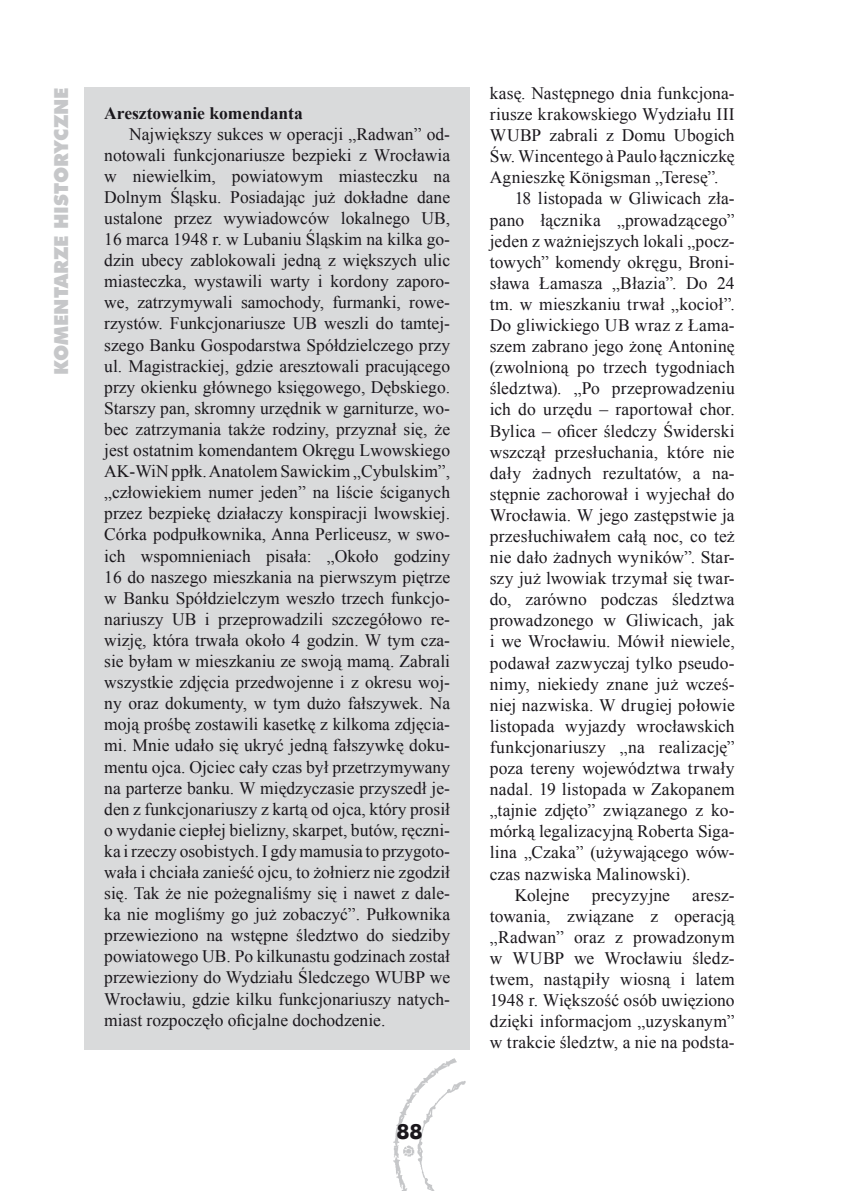
<style>
.page{position:relative;width:844px;height:1191px;background:#fff}
.page>*{position:absolute;margin:0;border:0;box-sizing:border-box;transform-origin:0 0}
.t1{font:700 21px "Futura EU";color:#1a171c}
.t2{font:19.25px "Futura X Blk EU";color:#c6c7c9}
.t3{font:17.5px/21px "Times New Roman";letter-spacing:.005em;color:#1a171c;text-align:justify}
.t4{font:700 17.5px "Times New Roman";color:#1a171c}
</style>
<div class="page">
<img style="left:393px;top:1058px;width:72px;height:133px">
<div style="left:84px;top:87px;width:386px;height:962px;background:#d9dadb"></div>
<p class="t2" style="left:49px;top:375px;width:287px;rotate:-90deg">komentarze historyczne</p>
<p class="t3" style="left:489px;top:82px;width:246px">kasę. Następnego dnia funkcjona-</p>
<p class="t4" style="left:104px;top:101px;width:200px">Aresztowanie komendanta</p>
<p class="t3" style="left:104px;top:123px;width:347px;text-indent:25px">Największy sukces w operacji „Radwan” od&shy;notowali funkcjonariusze bezpieki z Wrocławia w niewielkim, powiatowym miasteczku na Dolnym Śląsku. Posiadając już dokładne dane ustalone przez wywiadowców lokalnego UB, 16 marca 1948 r. w Lubaniu Śląskim na kilka go&shy;dzin ubecy zablokowali jedną z większych ulic miasteczka, wystawili warty i kordony zaporo&shy;we, zatrzymywali samochody, furmanki, rowe&shy;rzystów. Funkcjonariusze UB weszli do tamtej&shy;szego Banku Gospodarstwa Spółdzielczego przy ul. Magistrackiej, gdzie aresztowali pracującego przy okienku głównego księgowego, Dębskiego.<br>Starszy pan, skromny urzędnik w garniturze, wo&shy;bec zatrzymania także rodziny, przyznał się, że jest ostatnim komendantem Okręgu Lwowskiego AK-WiN ppłk. Anatolem Sawickim „Cybulskim”, „człowiekiem numer jeden” na liście ściganych przez bezpiekę działaczy konspiracji lwowskiej.<br>Córka podpułkownika, Anna Perliceusz, w swo&shy;ich wspomnieniach pisała: „Około godziny 16 do naszego mieszkania na pierwszym piętrze w Banku Spółdzielczym weszło trzech funkcjo&shy;nariuszy UB i przeprowadzili szczegółowo re&shy;wizję, która trwała około 4 godzin. W tym cza&shy;sie byłam w mieszkaniu ze swoją mamą. Zabrali wszystkie zdjęcia przedwojenne i z okresu woj&shy;ny oraz dokumenty, w tym dużo fałszywek. Na moją prośbę zostawili kasetkę z kilkoma zdjęcia&shy;mi. Mnie udało się ukryć jedną fałszywkę doku&shy;mentu ojca. Ojciec cały czas był przetrzymywany na parterze banku. W międzyczasie przyszedł je&shy;den z funkcjonariuszy z kartą od ojca, który prosił o wydanie ciepłej bielizny, skarpet, butów, ręczni&shy;ka i rzeczy osobistych. I gdy mamusia to przygoto&shy;wała i chciała zanieść ojcu, to żołnierz nie zgodził się. Tak że nie pożegnaliśmy się i nawet z dale&shy;ka nie mogliśmy go już zobaczyć”. Pułkownika przewieziono na wstępne śledztwo do siedziby powiatowego UB. Po kilkunastu godzinach został przewieziony do Wydziału Śledczego WUBP we Wrocławiu, gdzie kilku funkcjonariuszy natych&shy;miast rozpoczęło oficjalne dochodzenie.</p>
<p class="t3" style="left:489px;top:103px;width:246px">riusze krakowskiego Wydziału III</p>
<p class="t3" style="left:489px;top:124px;width:246px">WUBP zabrali z Domu Ubogich</p>
<p class="t3" style="left:489px;top:146px;width:246px">Św. Wincentego à Paulo łączniczkę</p>
<p class="t3" style="left:489px;top:167px;width:230px">Agnieszkę Königsman „Teresę”.</p>
<p class="t3" style="left:514px;top:188px;width:221px">18 listopada w Gliwicach zła-</p>
<p class="t3" style="left:489px;top:209px;width:246px">pano łącznika „prowadzącego”</p>
<p class="t3" style="left:489px;top:230px;width:246px">jeden z ważniejszych lokali „pocz-</p>
<p class="t3" style="left:489px;top:251px;width:246px">towych” komendy okręgu, Broni-</p>
<p class="t3" style="left:489px;top:272px;width:246px">sława Łamasza „Błazia”. Do 24</p>
<p class="t3" style="left:489px;top:293px;width:246px">tm. w mieszkaniu trwał „kocioł”.</p>
<p class="t3" style="left:489px;top:314px;width:246px">Do gliwickiego UB wraz z Łama-</p>
<p class="t3" style="left:489px;top:335px;width:246px">szem zabrano jego żonę Antoninę</p>
<p class="t3" style="left:489px;top:356px;width:246px">(zwolnioną po trzech tygodniach</p>
<p class="t3" style="left:489px;top:378px;width:246px">śledztwa). „Po przeprowadzeniu</p>
<p class="t3" style="left:489px;top:399px;width:246px">ich do urzędu – raportował chor.</p>
<p class="t3" style="left:489px;top:420px;width:246px">Bylica – oficer śledczy Świderski</p>
<p class="t3" style="left:489px;top:441px;width:246px">wszczął przesłuchania, które nie</p>
<p class="t3" style="left:489px;top:462px;width:246px">dały żadnych rezultatów, a na-</p>
<p class="t3" style="left:489px;top:483px;width:246px">stępnie zachorował i wyjechał do</p>
<p class="t3" style="left:489px;top:504px;width:246px">Wrocławia. W jego zastępstwie ja</p>
<p class="t3" style="left:489px;top:525px;width:246px">przesłuchiwałem całą noc, co też</p>
<p class="t3" style="left:489px;top:546px;width:246px">nie dało żadnych wyników”. Star-</p>
<p class="t3" style="left:489px;top:567px;width:246px">szy już lwowiak trzymał się twar-</p>
<p class="t3" style="left:489px;top:588px;width:246px">do, zarówno podczas śledztwa</p>
<p class="t3" style="left:489px;top:610px;width:246px">prowadzonego w Gliwicach, jak</p>
<p class="t3" style="left:489px;top:631px;width:246px">i we Wrocławiu. Mówił niewiele,</p>
<p class="t3" style="left:489px;top:652px;width:246px">podawał zazwyczaj tylko pseudo-</p>
<p class="t3" style="left:489px;top:673px;width:246px">nimy, niekiedy znane już wcześ-</p>
<p class="t3" style="left:489px;top:694px;width:246px">niej nazwiska. W drugiej połowie</p>
<p class="t3" style="left:489px;top:715px;width:246px">listopada wyjazdy wrocławskich</p>
<p class="t3" style="left:489px;top:736px;width:246px">funkcjonariuszy „na realizację”</p>
<p class="t3" style="left:489px;top:757px;width:246px">poza tereny województwa trwały</p>
<p class="t3" style="left:489px;top:778px;width:246px">nadal. 19 listopada w Zakopanem</p>
<p class="t3" style="left:489px;top:799px;width:246px">„tajnie zdjęto” związanego z ko-</p>
<p class="t3" style="left:489px;top:820px;width:246px">mórką legalizacyjną Roberta Siga-</p>
<p class="t3" style="left:489px;top:841px;width:246px">lina „Czaka” (używającego wów-</p>
<p class="t3" style="left:489px;top:863px;width:202px">czas nazwiska Malinowski).</p>
<p class="t3" style="left:514px;top:884px;width:56px">Kolejne</p>
<p class="t3" style="left:591px;top:884px;width:80px">precyzyjne</p>
<p class="t3" style="left:489px;top:884px;width:246px;text-indent:202px">aresz&shy;towania, związane z operacją „Radwan” oraz z prowadzonym w WUBP we Wrocławiu śledz&shy;twem, nastąpiły wiosną i latem 1948 r. Większość osób uwięziono dzięki informacjom „uzyskanym” w trakcie śledztw, a nie na podsta-</p>
<p class="t1" style="left:396px;top:1118px;width:14px">88</p>
</div>
